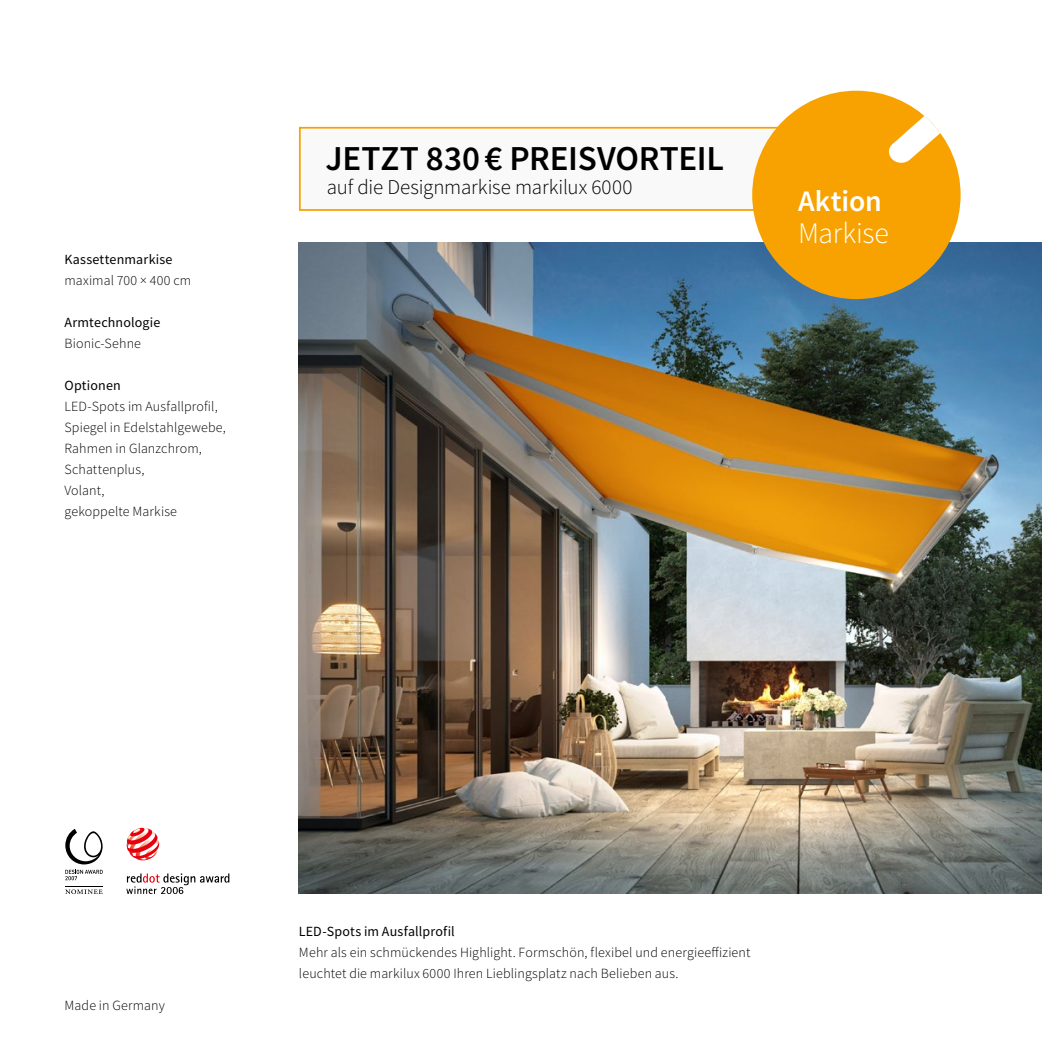
<style>
.page{position:relative;width:1042px;height:1042px;background:#fff}
.page>*{position:absolute;margin:0;border:0;box-sizing:border-box;transform-origin:0 0}
.t1{font:600 35px "Source Sans Pro";letter-spacing:-.005em;color:#000}
.t2{font:300 29.75px "Source Sans Pro";letter-spacing:-.005em;color:#fff}
.t3{font:600 29.75px "Source Sans Pro";letter-spacing:-.005em;color:#fff}
.t4{font:300 21px "Source Sans Pro";letter-spacing:-.01em;color:#000}
.t5{font:300 14px/21px "Source Sans Pro";letter-spacing:.01em;color:#000}
.t6{font:14px "Source Sans Pro";letter-spacing:.01em;color:#000}
</style>
<div class="page">
<img style="left:299px;top:243px;width:743px;height:651px">
<svg style="left:127px;top:828px;width:32px;height:32px"></svg>
<svg style="left:126px;top:873px;width:103px;height:21px"></svg>
<svg style="left:65px;top:889px;width:38px;height:5px"></svg>
<hr style="left:65px;top:886px;width:38px;height:1px;background:#000">
<svg style="left:65px;top:829px;width:38px;height:35px"></svg>
<svg style="left:65px;top:870px;width:38px;height:10px"></svg>
<div style="left:300px;top:128px;width:588px;height:82px;background:#f9f9f9"></div>
<div style="left:299px;top:127px;width:590px;height:84px;border:2px solid #f7a200"></div>
<div style="left:752px;top:91px;width:208px;height:208px;background:#f7a200;border-radius:50%"></div>
<svg style="left:889px;top:116px;width:51px;height:47px"></svg>
<p class="t6" style="left:64px;top:250px;width:109px">Kassettenmarkise</p>
<p class="t5" style="left:64px;top:270px;width:128px">maximal 700 × 400 cm</p>
<p class="t6" style="left:64px;top:313px;width:97px">Armtechnologie</p>
<p class="t5" style="left:64px;top:333px;width:78px">Bionic-Sehne</p>
<p class="t6" style="left:64px;top:376px;width:58px">Optionen</p>
<p class="t5" style="left:64px;top:396px;width:163px">LED-Spots im Ausfallprofil,<br>Spiegel in Edelstahlgewebe,<br>Rahmen in Glanzchrom,<br>Schattenplus,<br>Volant,<br>gekoppelte Markise</p>
<h1 class="t1" style="left:325px;top:135px;width:400px">JETZT 830€ PREISVORTEIL</h1>
<h3 class="t4" style="left:327px;top:174px;width:307px">auf die Designmarkise markilux 6000</h3>
<h2 class="t3" style="left:798px;top:181px;width:85px">Aktion</h2>
<h2 class="t2" style="left:798px;top:215px;width:92px">Markise</h2>
<p class="t5" style="left:64px;top:994px;width:102px">Made in Germany</p>
<p class="t6" style="left:299px;top:922px;width:157px">LED-Spots im Ausfallprofil</p>
<p class="t5" style="left:299px;top:942px;width:453px">Mehr als ein schmückendes Highlight. Formschön, flexibel und energieeffizient leuchtet die markilux 6000 Ihren Lieblingsplatz nach Belieben aus.</p>
</div>
